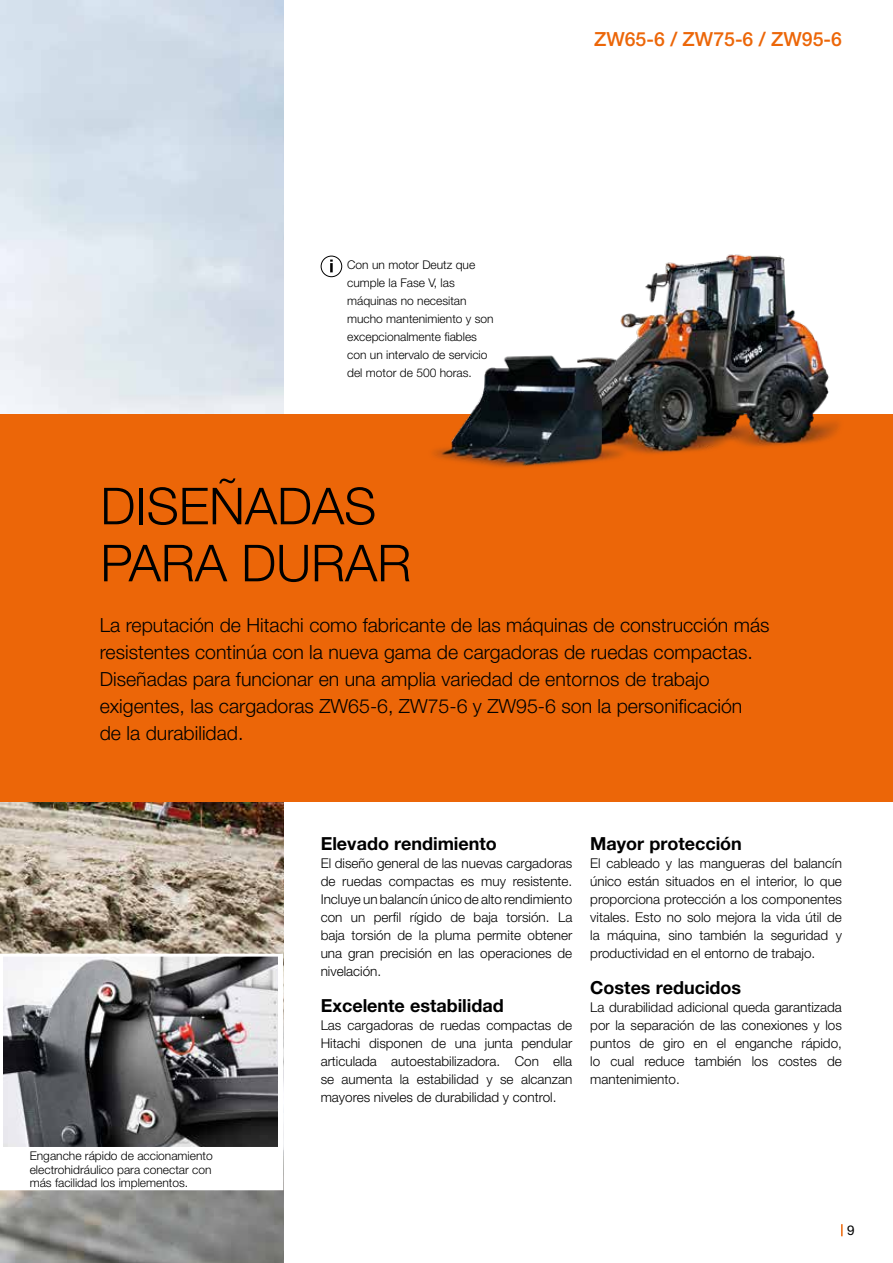
<style>
.page{position:relative;width:893px;height:1263px;background:#fff}
.page>*{position:absolute;margin:0;border:0;box-sizing:border-box;transform-origin:0 0}
.t1{font:300 51px/57px "Helvetica Neue LT Pro";color:#000}
.t2{font:300 19.5px/27px "Helvetica Neue LT Pro";color:#000}
.t3{font:500 19.5px "Helvetica Neue LT Pro";color:#ec6608}
.t4{font:700 18px "Helvetica Neue LT Pro";color:#000}
.t5{font:300 13.5px/18px "Helvetica Neue LT Pro";color:#000;text-align:justify}
.t6{font:13.5px "Helvetica Neue LT Pro";color:#000}
.t7{font:300 12px/18px "Helvetica Neue LT Pro";color:#000;text-align:justify}
</style>
<div class="page">
<img style="left:0;top:0;width:283px;height:1263px">
<div style="left:2px;top:1114px;width:280px;height:75px;background:#fff"></div>
<img style="left:4px;top:958px;width:273px;height:188px">
<div style="left:0;top:954px;width:283px;height:196px;border:3px solid #fff"></div>
<div style="left:0;top:414px;width:893px;height:388px;background:#ec6608"></div>
<svg style="left:841px;top:1224px;width:2px;height:12px"></svg>
<img style="left:433px;top:254px;width:407px;height:213px">
<div style="left:321px;top:256px;width:21px;height:21px;border:1px solid #000;border-radius:50%"></div>
<svg style="left:330px;top:260px;width:3px;height:12px"></svg>
<p class="t7" style="left:347px;top:255px;width:148px;text-align:left">Con un motor Deutz que cumple la Fase V, las máquinas no necesitan mucho mantenimiento y son excepcionalmente fiables con un intervalo de servicio del motor de 500 horas.</p>
<h2 class="t3" style="left:594px;top:27px;width:249px">ZW65-6 / ZW75-6 / ZW95-6</h2>
<h1 class="t1" style="left:100px;top:477px;width:312px">DISEÑADAS<br>PARA DURAR</h1>
<p class="t2" style="left:100px;top:611px;width:671px">La reputación de Hitachi como fabricante de las máquinas de construcción más resistentes continúa con la nueva gama de cargadoras de ruedas compactas.<br>Diseñadas para funcionar en una amplia variedad de entornos de trabajo exigentes, las cargadoras ZW65-6, ZW75-6 y ZW95-6 son la personificación<br>de la durabilidad.</p>
<p class="t7" style="left:30px;top:1149px;width:184px;line-height:13.5px">Enganche rápido de accionamiento electrohidráulico para conectar con más facilidad los implementos.</p>
<h3 class="t4" style="left:321px;top:832px;width:178px">Elevado rendimiento</h3>
<p class="t5" style="left:321px;top:854px;width:253px">El diseño general de las nuevas cargadoras de ruedas compactas es muy resistente.<br>Incluye un balancín único de alto rendimiento con un perfil rígido de baja torsión. La baja torsión de la pluma permite obtener una gran precisión en las operaciones de nivelación.</p>
<h3 class="t4" style="left:321px;top:994px;width:185px">Excelente estabilidad</h3>
<p class="t5" style="left:321px;top:1016px;width:253px">Las cargadoras de ruedas compactas de Hitachi disponen de una junta pendular articulada autoestabilizadora. Con ella se aumenta la estabilidad y se alcanzan mayores niveles de durabilidad y control.</p>
<h3 class="t4" style="left:590px;top:832px;width:153px">Mayor protección</h3>
<p class="t5" style="left:590px;top:854px;width:253px">El cableado y las mangueras del balancín único están situados en el interior, lo que proporciona protección a los componentes vitales. Esto no solo mejora la vida útil de la máquina, sino también la seguridad y productividad en el entorno de trabajo.</p>
<h3 class="t4" style="left:590px;top:976px;width:152px">Costes reducidos</h3>
<p class="t5" style="left:590px;top:998px;width:253px">La durabilidad adicional queda garantizada por la separación de las conexiones y los puntos de giro en el enganche rápido, lo cual reduce también los costes de mantenimiento.</p>
<p class="t6" style="left:847px;top:1222px;width:9px">9</p>
</div>
